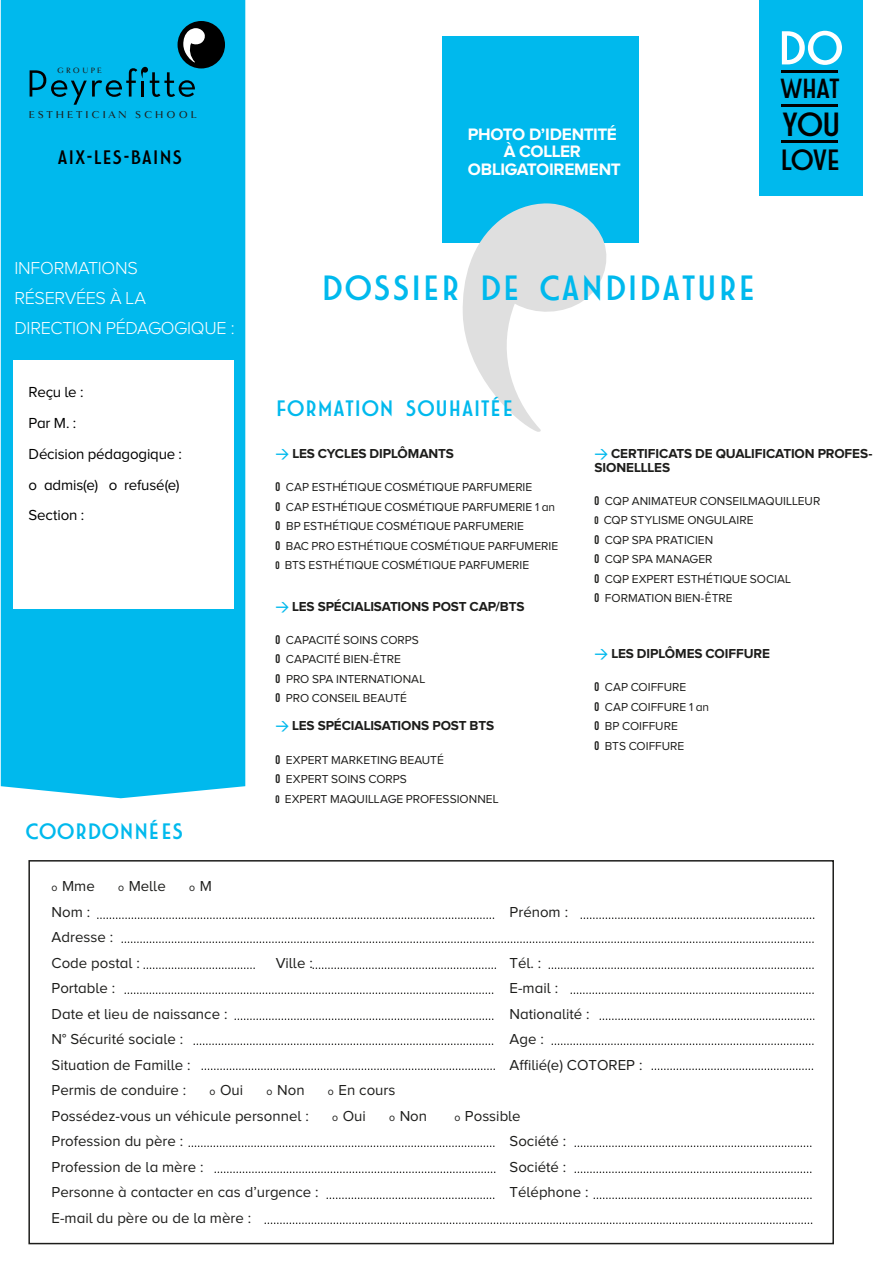
<style>
.page{position:relative;width:893px;height:1263px;background:#fff}
.page>*{position:absolute;margin:0;border:0;box-sizing:border-box;transform-origin:0 0}
.t1{font:51px "Modern M";color:#fff}
.t2{font:37.65px "Modern M";color:#00b9ed}
.t3{font:36px "Modern M";color:#000}
.t4{font:31.5px "Modern M";color:#000101}
.t5{font:29.7px "Modern M";color:#000101}
.t6{font:24px "Modern M";letter-spacing:-.02em;color:#00b9ed}
.t7{font:21px "Modern M";color:#000}
.t8{font:300 18px/29.8px "Proxima Nova A";letter-spacing:-.015em;color:#fff}
.t9{font:700 17.25px/17.5px "Proxima Nova A";letter-spacing:-.02em;color:#fff;text-align:center}
.t10{font:15.15px/30.8px "Proxima Nova A";letter-spacing:-.01em;color:#000101}
.t11{font:15px/25.5px "Proxima Nova A";color:#1d1d1b}
.t12{font:700 13.5px/13.8px "Proxima Nova A";letter-spacing:-.005em;color:#1d1d1b}
.t13{font:12px/19.5px "Proxima Nova A";color:#1d1d1b}
.t14{font:700 11.7px "Goldenbook";letter-spacing:.255em;color:#1d1e1c}
.t15{font:10.95px "Proxima Nova A";color:#1d1d1b;scale:.96 1}
.t16{font:700 9.15px "Goldenbook";letter-spacing:.255em;color:#1d1e1c}
.s1{font-family:"DIN";font-weight:500;color:#00b9ed}
.s2{font-family:"Bebas Neue";font-size:12.6px}
.s3{font-family:"Bebas Neue";font-size:10.95px}
.s4{font-size:10.95px}
.s5{font-size:15px}
</style>
<div class="page">
<div style="left:759px;top:0;width:103px;height:195px;background:#00b9ed"></div>
<svg style="left:98px;top:917px;width:397px;height:2px"></svg>
<div style="left:28px;top:860px;width:806px;height:384px;border:2px solid #1d1d1b"></div>
<svg style="left:581px;top:917px;width:233px;height:2px"></svg>
<svg style="left:122px;top:941px;width:692px;height:2px"></svg>
<svg style="left:144px;top:967px;width:111px;height:2px"></svg>
<svg style="left:313px;top:967px;width:182px;height:2px"></svg>
<svg style="left:549px;top:967px;width:265px;height:2px"></svg>
<svg style="left:125px;top:992px;width:369px;height:2px"></svg>
<svg style="left:571px;top:992px;width:243px;height:2px"></svg>
<svg style="left:235px;top:1018px;width:259px;height:2px"></svg>
<svg style="left:194px;top:1043px;width:300px;height:2px"></svg>
<svg style="left:202px;top:1068px;width:293px;height:2px"></svg>
<svg style="left:600px;top:1018px;width:214px;height:2px"></svg>
<svg style="left:552px;top:1043px;width:262px;height:2px"></svg>
<svg style="left:652px;top:1068px;width:162px;height:2px"></svg>
<svg style="left:189px;top:1145px;width:306px;height:2px"></svg>
<svg style="left:575px;top:1145px;width:237px;height:2px"></svg>
<svg style="left:215px;top:1171px;width:280px;height:2px"></svg>
<svg style="left:575px;top:1171px;width:237px;height:2px"></svg>
<svg style="left:327px;top:1197px;width:168px;height:2px"></svg>
<svg style="left:594px;top:1197px;width:218px;height:2px"></svg>
<svg style="left:265px;top:1222px;width:548px;height:2px"></svg>
<div style="left:1px;top:0;width:244px;height:798px;background:#00b9ed"></div>
<div style="left:14px;top:360px;width:220px;height:249px;background:#fff"></div>
<div style="left:442px;top:36px;width:197px;height:207px;background:#00b9ed"></div>
<svg style="left:462px;top:203px;width:145px;height:229px"></svg>
<div style="left:178px;top:21px;width:47px;height:47px;background:#000;border-radius:50%"></div>
<svg style="left:30px;top:28px;width:176px;height:77px;background:#06a3cf"></svg>
<hr style="left:782px;top:70px;width:56px;height:3px;background:#000101">
<hr style="left:782px;top:104px;width:56px;height:2px;background:#000101">
<hr style="left:782px;top:140px;width:56px;height:3px;background:#000101">
<p class="t16" style="left:57px;top:66px;width:46px">GROUPE</p>
<p class="t14" style="left:29px;top:109px;width:169px">ESTHETICIAN SCHOOL</p>
<h3 class="t7" style="left:57px;top:146px;width:127px">AIX-LES-BAINS</h3>
<h3 class="t8" style="left:14px;top:253px;width:222px">INFORMATIONS<br>RÉSERVÉES À LA<br>DIRECTION PÉDAGOGIQUE :</h3>
<p class="t10" style="left:29px;top:377px;width:155px">Reçu le :<br>Par M. :<br>Décision pédagogique : o admis(e) o refusé(e)<br>Section :</p>
<h3 class="t6" style="left:25px;top:819px;width:160px">COORDONNÉES</h3>
<h1 class="t1" style="left:776px;top:23px;width:70px">DO</h1>
<h3 class="t9" style="left:468px;top:125px;width:154px">PHOTO D’IDENTITÉ<br>À COLLER<br>OBLIGATOIREMENT</h3>
<h3 class="t5" style="left:779px;top:74px;width:63px">WHAT</h3>
<h3 class="t3" style="left:781px;top:106px;width:62px">YOU</h3>
<h3 class="t4" style="left:779px;top:144px;width:63px">LOVE</h3>
<h2 class="t2" style="left:321px;top:269px;width:437px">DOSSIER DE CANDIDATURE</h2>
<h3 class="t6" style="left:276px;top:396px;width:240px">FORMATION SOUHAITÉE</h3>
<p class="t12" style="left:276px;top:446px;width:180px"><span class="s1">&gt;</span> LES CYCLES DIPLÔMANTS</p>
<p class="t13" style="left:276px;top:477px;width:284px"><span class="s2">O</span> CAP ESTHÉTIQUE COSMÉTIQUE PARFUMERIE<br><span class="s2">O</span> CAP ESTHÉTIQUE COSMÉTIQUE PARFUMERIE 1 an <span class="s2">O</span> BP ESTHÉTIQUE COSMÉTIQUE PARFUMERIE<br><span class="s2">O</span> BAC PRO ESTHÉTIQUE COSMÉTIQUE PARFUMERIE <span class="s3">O</span> BTS ESTHÉTIQUE COSMÉTIQUE PARFUMERIE</p>
<p class="t12" style="left:276px;top:599px;width:250px"><span class="s1">&gt;</span> LES SPÉCIALISATIONS POST CAP/BTS</p>
<p class="t13" style="left:276px;top:630px;width:151px"><span class="s2">O</span> CAPACITÉ SOINS CORPS<br><span class="s2">O</span> CAPACITÉ BIEN-ÊTRE<br><span class="s2">O</span> PRO SPA INTERNATIONAL<br><span class="s2">O</span> PRO CONSEIL BEAUTÉ</p>
<p class="t12" style="left:276px;top:718px;width:220px"><span class="s1">&gt;</span> LES SPÉCIALISATIONS POST BTS</p>
<p class="t13" style="left:276px;top:750px;width:225px"><span class="s2">O</span> EXPERT MARKETING BEAUTÉ<br><span class="s2">O</span> EXPERT SOINS CORPS<br><span class="s3">O</span> EXPERT MAQUILLAGE PROFESSIONNEL</p>
<p class="t12" style="left:594px;top:446px;width:280px"><span class="s1">&gt;</span> CERTIFICATS DE QUALIFICATION PROFES-<br>SIONELLLES</p>
<p class="t13" style="left:594px;top:491px;width:227px"><span class="s2">O</span> CQP ANIMATEUR CONSEILMAQUILLEUR<br><span class="s3">O</span> CQP STYLISME ONGULAIRE<br><span class="s2">O</span> CQP SPA PRATICIEN<br><span class="s2">O</span> CQP SPA MANAGER<br><span class="s2">O</span> CQP EXPERT ESTHÉTIQUE SOCIAL<br><span class="s2">O</span> FORMATION BIEN-ÊTRE</p>
<p class="t12" style="left:594px;top:646px;width:177px"><span class="s1">&gt;</span> LES DIPLÔMES COIFFURE</p>
<p class="t13" style="left:594px;top:677px;width:116px"><span class="s2">O</span> CAP COIFFURE<br><span class="s2">O</span> CAP COIFFURE 1 an<br><span class="s2">O</span> BP COIFFURE<br><span class="s2">O</span> BTS COIFFURE</p>
<p class="t11" style="left:52px;top:873px;width:45px"><span class="s4">o</span> Mme</p>
<p class="t11" style="left:118px;top:873px;width:49px"><span class="s4">o</span> Melle</p>
<p class="t15" style="left:189px;top:882px;width:25px">o <span class="s5">M</span></p>
<p class="t11" style="left:52px;top:899px;width:40px">Nom :</p>
<p class="t11" style="left:510px;top:899px;width:60px">Prénom :</p>
<p class="t11" style="left:52px;top:924px;width:90px">Adresse :<br>Code postal :</p>
<p class="t11" style="left:276px;top:950px;width:39px">Ville :</p>
<p class="t11" style="left:510px;top:950px;width:33px">Tél. :</p>
<p class="t11" style="left:52px;top:975px;width:65px">Portable :</p>
<p class="t11" style="left:510px;top:975px;width:50px">E-mail :</p>
<p class="t11" style="left:52px;top:1001px;width:177px">Date et lieu de naissance :</p>
<p class="t11" style="left:510px;top:1001px;width:82px">Nationalité :</p>
<p class="t11" style="left:52px;top:1026px;width:133px">N° Sécurité sociale :</p>
<p class="t11" style="left:510px;top:1026px;width:36px">Age :</p>
<p class="t11" style="left:52px;top:1052px;width:141px">Situation de Famille :</p>
<p class="t11" style="left:510px;top:1052px;width:134px">Affilié(e) COTOREP :</p>
<p class="t11" style="left:52px;top:1077px;width:136px">Permis de conduire :</p>
<p class="t11" style="left:210px;top:1077px;width:35px"><span class="s4">o</span> Oui</p>
<p class="t11" style="left:267px;top:1077px;width:40px"><span class="s4">o</span> Non</p>
<p class="t11" style="left:328px;top:1077px;width:69px"><span class="s4">o</span> En cours</p>
<p class="t11" style="left:52px;top:1103px;width:259px">Possédez-vous un véhicule personnel :</p>
<p class="t11" style="left:332px;top:1103px;width:35px"><span class="s4">o</span> Oui</p>
<p class="t11" style="left:389px;top:1103px;width:40px"><span class="s4">o</span> Non</p>
<p class="t11" style="left:454px;top:1103px;width:68px"><span class="s4">o</span> Possible</p>
<p class="t11" style="left:52px;top:1128px;width:133px">Profession du père :</p>
<p class="t11" style="left:510px;top:1128px;width:58px">Société :</p>
<p class="t11" style="left:52px;top:1154px;width:153px">Profession de la mère :</p>
<p class="t11" style="left:510px;top:1154px;width:58px">Société :</p>
<p class="t11" style="left:52px;top:1179px;width:268px">Personne à contacter en cas d’urgence :</p>
<p class="t11" style="left:510px;top:1179px;width:80px">Téléphone :</p>
<p class="t11" style="left:52px;top:1205px;width:201px">E-mail du père ou de la mère :</p>
</div>
